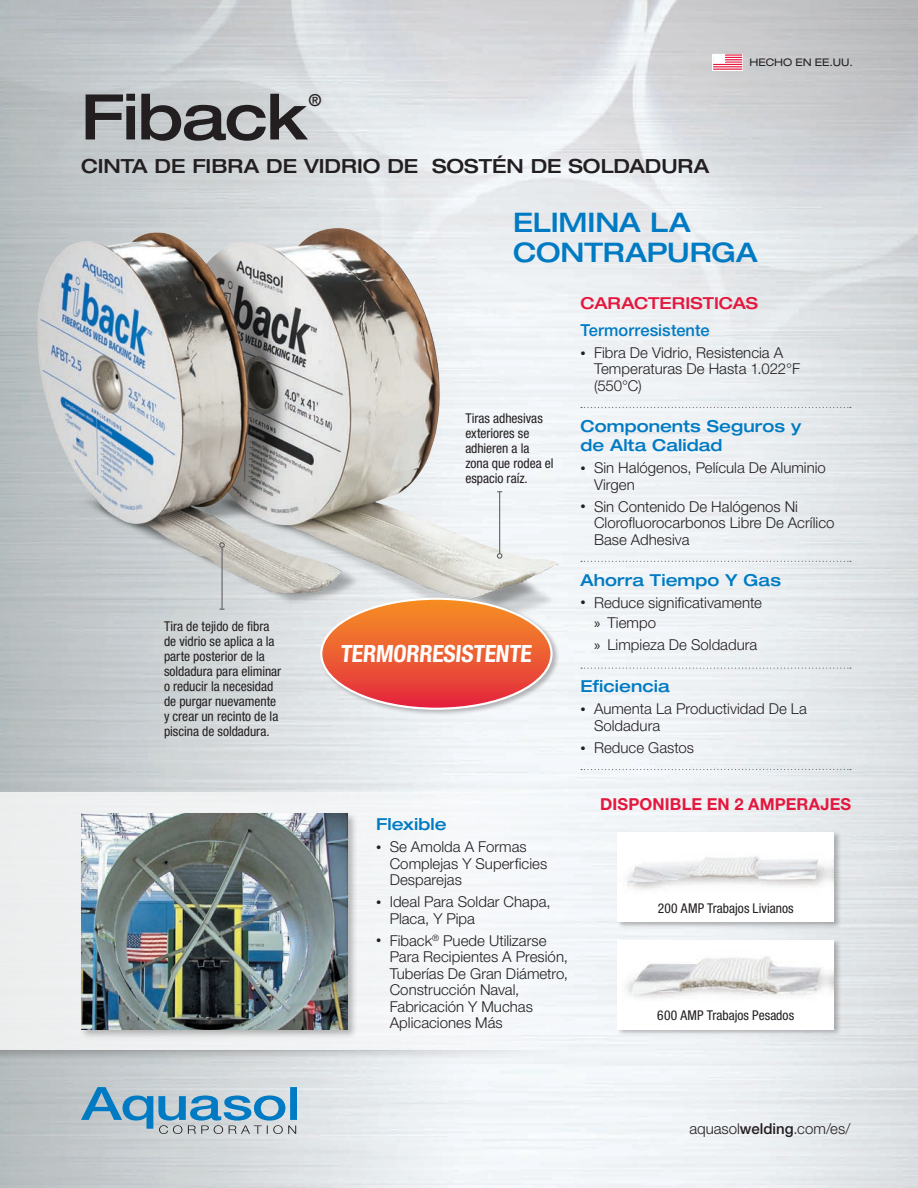
<style>
.page{position:relative;width:918px;height:1188px;background:#fff}
.page>*{position:absolute;margin:0;border:0;box-sizing:border-box;transform-origin:0 0}
.t1{font:500 expanded 63px "Helvetica Neue LT Std";letter-spacing:-.025em;color:#231f20}
.t2{font:500 expanded 27px/30px "Helvetica Neue LT Std";color:#007bc3}
.t3{font:700 condensed 23.7px "Helvetica Neue LT Std";color:#fff}
.t4{font:500 expanded 19.5px "Helvetica Neue LT Std";letter-spacing:-.005em;color:#231f20}
.t5{font:500 expanded 16.5px/19.5px "Helvetica Neue LT Std";letter-spacing:.005em;color:#007bc3}
.t6{font:700 16.5px "Helvetica Neue LT Std";letter-spacing:.01em;color:#e4183e}
.t7{font:500 16.5px "Helvetica Neue LT Std";letter-spacing:.005em;color:#007bc3}
.t8{font:500 expanded 16.5px "Helvetica Neue LT Std";color:#e4183e}
.t9{font:500 expanded 16.5px "Helvetica Neue LT Std";color:#231f20}
.t10{font:300 15px/16.5px "Helvetica Neue LT Std";color:#231f20}
.t11{font:condensed 13.5px/15px "Helvetica Neue LT Std";color:#231f20}
.t12{font:expanded 10.5px "Helvetica Neue LT Std";letter-spacing:-.01em;color:#231f20}
.s1{font-size:10.5px}
.s2{font-family:"Myriad Pro";font-weight:400}
.s3{font-weight:500}
</style>
<div class="page">
<div style="left:0;top:791px;width:591px;height:270px;background:#231f20;opacity:.3"></div>
<div style="left:0;top:793px;width:580px;height:257px;background:#f3f5f7"></div>
<img style="left:8px;top:205px;width:605px;height:471px">
<div style="left:319px;top:596px;width:240px;height:121px;background:#231f20;opacity:.3"></div>
<svg style="left:321px;top:599px;width:231px;height:110px;background:#ea7e5d"></svg>
<div style="left:616px;top:831px;width:225px;height:98px;background:#231f20;opacity:.3"></div>
<img style="left:618px;top:832px;width:216px;height:89px">
<div style="left:616px;top:938px;width:225px;height:99px;background:#231f20;opacity:.3"></div>
<img style="left:618px;top:940px;width:216px;height:89px">
<div style="left:79px;top:812px;width:279px;height:228px;background:#231f20;opacity:.3"></div>
<img style="left:81px;top:813px;width:267px;height:216px">
<svg style="left:81px;top:1087px;width:216px;height:47px;background:#91b6cc"></svg>
<svg style="left:581px;top:407px;width:270px;height:1px"></svg>
<svg style="left:581px;top:561px;width:270px;height:1px"></svg>
<svg style="left:581px;top:668px;width:270px;height:1px"></svg>
<svg style="left:581px;top:769px;width:270px;height:1px"></svg>
<hr style="left:499px;top:492px;width:1px;height:62px;background:#636366">
<svg style="left:497px;top:553px;width:5px;height:6px"></svg>
<hr style="left:221px;top:547px;width:2px;height:62px;background:#636366">
<svg style="left:219px;top:542px;width:6px;height:6px"></svg>
<svg style="left:742px;top:54px;width:1px;height:16px"></svg>
<svg style="left:713px;top:54px;width:29px;height:16px"></svg>
<h1 class="t1" style="left:81px;top:78px;width:227px">Fiback</h1>
<h3 class="t4" style="left:81px;top:154px;width:630px">CINTA DE FIBRA DE VIDRIO DE SOSTÉN DE SOLDADURA</h3>
<p class="t9" style="left:308px;top:90px;width:15px">®</p>
<p class="t12" style="left:750px;top:56px;width:105px">HECHO EN EE.UU.</p>
<p class="t11" style="left:164px;top:619px;width:119px">Tira de tejido de fibra de vidrio se aplica a la parte posterior de la soldadura para eliminar o reducir la necesidad de purgar nuevamente y crear un recinto de la piscina de soldadura.</p>
<h2 class="t2" style="left:513px;top:207px;width:246px">ELIMINA LA<br>CONTRAPURGA</h2>
<p class="t11" style="left:465px;top:411px;width:90px">Tiras adhesivas exteriores se adhieren a la zona que rodea el espacio raíz.</p>
<h3 class="t3" style="left:340px;top:639px;width:195px">TERMORRESISTENTE</h3>
<p class="t8" style="left:580px;top:293px;width:179px">CARACTERISTICAS</p>
<p class="t7" style="left:580px;top:320px;width:131px">Termorresistente</p>
<p class="t10" style="left:594px;top:344px;width:208px;text-indent:-14px"><span class="s1">•</span> Fibra De Vidrio, Resistencia A<br>Temperaturas De Hasta 1.022°F (550°C)</p>
<p class="t5" style="left:580px;top:416px;width:222px">Components Seguros y de Alta Calidad</p>
<p class="t10" style="left:594px;top:459px;width:233px;text-indent:-14px"><span class="s1">•</span> Sin Halógenos, Película De Aluminio<br>Virgen</p>
<p class="t10" style="left:594px;top:498px;width:242px;text-indent:-14px"><span class="s1">•</span> Sin Contenido De Halógenos Ni<br>Clorofluorocarbonos Libre De Acrílico<br>Base Adhesiva</p>
<p class="t5" style="left:580px;top:570px;width:202px">Ahorra Tiempo Y Gas</p>
<p class="t10" style="left:594px;top:591px;width:169px;line-height:21.3px;text-indent:-14px"><span class="s1">•</span> Reduce significativamente <span class="s2">»</span> Tiempo<br><span class="s2">»</span> Limpieza De Soldadura</p>
<p class="t5" style="left:580px;top:676px;width:91px">Eficiencia</p>
<p class="t10" style="left:594px;top:700px;width:215px;text-indent:-14px"><span class="s1">•</span> Aumenta La Productividad De La<br>Soldadura</p>
<p class="t10" style="left:580px;top:739px;width:115px"><span class="s1">•</span> Reduce Gastos</p>
<p class="t5" style="left:376px;top:814px;width:72px">Flexible</p>
<p class="t10" style="left:390px;top:838px;width:159px;text-indent:-13px"><span class="s1">•</span> Se Amolda A Formas<br>Complejas Y Superficies<br>Desparejas</p>
<p class="t10" style="left:390px;top:893px;width:162px;text-indent:-13px"><span class="s1">•</span> Ideal Para Soldar Chapa,<br>Placa, Y Pipa</p>
<p class="t10" style="left:390px;top:932px;width:180px;text-indent:-13px"><span class="s1">•</span> Fiback<sup>®</sup> Puede Utilizarse<br>Para Recipientes A Presión,<br>Tuberías De Gran Diámetro,<br>Construcción Naval,<br>Fabricación Y Muchas<br>Aplicaciones Más</p>
<p class="t6" style="left:600px;top:794px;width:253px">DISPONIBLE EN 2 AMPERAJES</p>
<p class="t11" style="left:658px;top:900px;width:137px">200 AMP Trabajos Livianos</p>
<p class="t11" style="left:657px;top:1008px;width:138px">600 AMP Trabajos Pesados</p>
<p class="t10" style="left:689px;top:1120px;width:163px">aquasol<span class="s3">welding</span>.com/es/</p>
</div>
